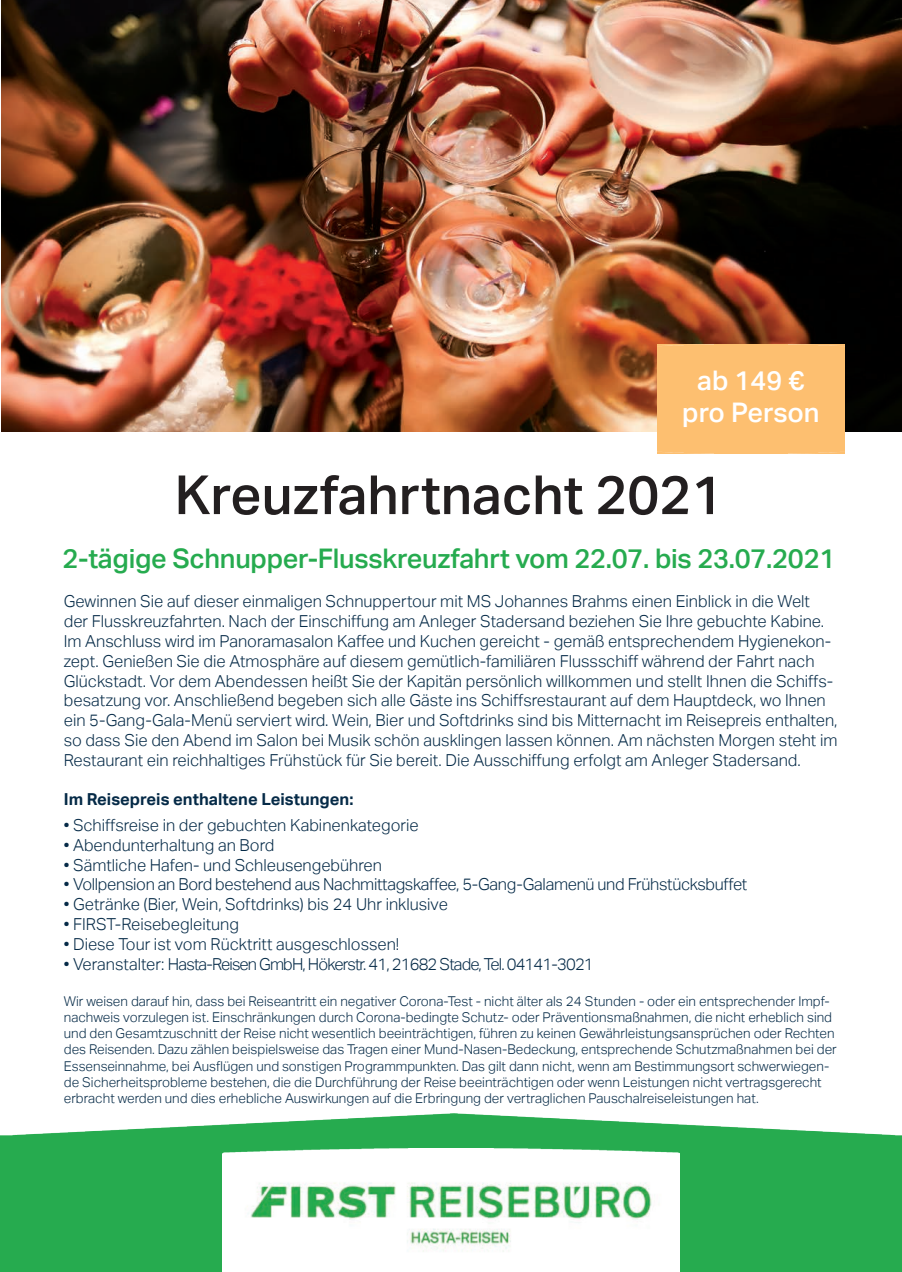
<style>
.page{position:relative;width:902px;height:1272px;background:#fff}
.page>*{position:absolute;margin:0;border:0;box-sizing:border-box;transform-origin:0 0}
.t1{font:500 54px "Aktiv Grotesk";color:#231f20}
.t2{font:500 27px "Aktiv Grotesk";letter-spacing:-.01em;color:#26ab4f}
.t3{font:500 27px/32.4px "Aktiv Grotesk";color:#fff;text-align:center}
.t4{font:300 16.5px/19.8px "Aktiv Grotesk";color:#052a47}
.t5{font:300 16.5px "Aktiv Grotesk";letter-spacing:-.02em;color:#052a47}
.t6{font:300 16.5px "Aktiv Grotesk";letter-spacing:-.05em;color:#052a47}
.t7{font:700 16.5px "Aktiv Grotesk";color:#052a47}
.t8{font:300 13.5px/16.2px "Aktiv Grotesk";color:#052a47}
</style>
<div class="page">
<img style="left:1px;top:0;width:900px;height:432px">
<div style="left:0;top:1163px;width:901px;height:108px;background:#26ab4f"></div>
<img style="left:0;top:1113px;width:901px;height:65px">
<img style="left:223px;top:1148px;width:456px;height:123px">
<img style="left:657px;top:450px;width:187px;height:3px">
<div style="left:657px;top:347px;width:187px;height:103px;background:#fdbf70"></div>
<img style="left:657px;top:344px;width:187px;height:3px">
<h2 class="t3" style="left:682px;top:364px;width:139px">ab 149 € pro Person</h2>
<h1 class="t1" style="left:174px;top:464px;width:550px">Kreuzfahrtnacht 2021</h1>
<h2 class="t2" style="left:62px;top:543px;width:774px">2-tägige Schnupper-Flusskreuzfahrt vom 22.07. bis 23.07.2021</h2>
<p class="t4" style="left:64px;top:591px;width:775px">Gewinnen Sie auf dieser einmaligen Schnuppertour mit MS Johannes Brahms einen Einblick in die Welt der Flusskreuzfahrten. Nach der Einschiffung am Anleger Stadersand beziehen Sie Ihre gebuchte Kabine.<br>Im Anschluss wird im Panoramasalon Kaffee und Kuchen gereicht - gemäß entsprechendem Hygienekon&shy;zept. Genießen Sie die Atmosphäre auf diesem gemütlich-familiären Flussschiff während der Fahrt nach Glückstadt. Vor dem Abendessen heißt Sie der Kapitän persönlich willkommen und stellt Ihnen die Schiffs&shy;besatzung vor. Anschließend begeben sich alle Gäste ins Schiffsrestaurant auf dem Hauptdeck, wo Ihnen ein 5-Gang-Gala-Menü serviert wird. Wein, Bier und Softdrinks sind bis Mitternacht im Reisepreis enthalten, so dass Sie den Abend im Salon bei Musik schön ausklingen lassen können. Am nächsten Morgen steht im Restaurant ein reichhaltiges Frühstück für Sie bereit. Die Ausschiffung erfolgt am Anleger Stadersand.</p>
<p class="t7" style="left:64px;top:790px;width:291px">Im Reisepreis enthaltene Leistungen:</p>
<p class="t4" style="left:64px;top:815px;width:356px">• Schiffsreise in der gebuchten Kabinenkategorie</p>
<p class="t4" style="left:64px;top:835px;width:212px">• Abendunterhaltung an Bord</p>
<p class="t4" style="left:64px;top:855px;width:320px">• Sämtliche Hafen- und Schleusengebühren</p>
<p class="t5" style="left:64px;top:875px;width:685px">• Vollpension an Bord bestehend aus Nachmittagskaffee, 5-Gang-Galamenü und Frühstücksbuffet</p>
<p class="t4" style="left:64px;top:894px;width:385px">• Getränke (Bier, Wein, Softdrinks) bis 24 Uhr inklusive</p>
<p class="t4" style="left:64px;top:914px;width:177px">• FIRST-Reisebegleitung</p>
<p class="t4" style="left:64px;top:934px;width:337px">• Diese Tour ist vom Rücktritt ausgeschlossen!</p>
<p class="t6" style="left:64px;top:954px;width:531px">• Veranstalter: Hasta-Reisen GmbH, Hökerstr. 41, 21682 Stade, Tel. 04141-3021</p>
<p class="t8" style="left:64px;top:992px;width:774px">Wir weisen darauf hin, dass bei Reiseantritt ein negativer Corona-Test - nicht älter als 24 Stunden - oder ein entsprechender Impf&shy;nachweis vorzulegen ist. Einschränkungen durch Corona-bedingte Schutz- oder Präventionsmaßnahmen, die nicht erheblich sind und den Gesamtzuschnitt der Reise nicht wesentlich beeinträchtigen, führen zu keinen Gewährleistungsansprüchen oder Rechten des Reisenden. Dazu zählen beispielsweise das Tragen einer Mund-Nasen-Bedeckung, entsprechende Schutzmaßnahmen bei der Essenseinnahme, bei Ausflügen und sonstigen Programmpunkten. Das gilt dann nicht, wenn am Bestimmungsort schwerwiegen&shy;de Sicherheitsprobleme bestehen, die die Durchführung der Reise beeinträchtigen oder wenn Leistungen nicht vertragsgerecht erbracht werden und dies erhebliche Auswirkungen auf die Erbringung der vertraglichen Pauschalreiseleistungen hat.</p>
</div>
